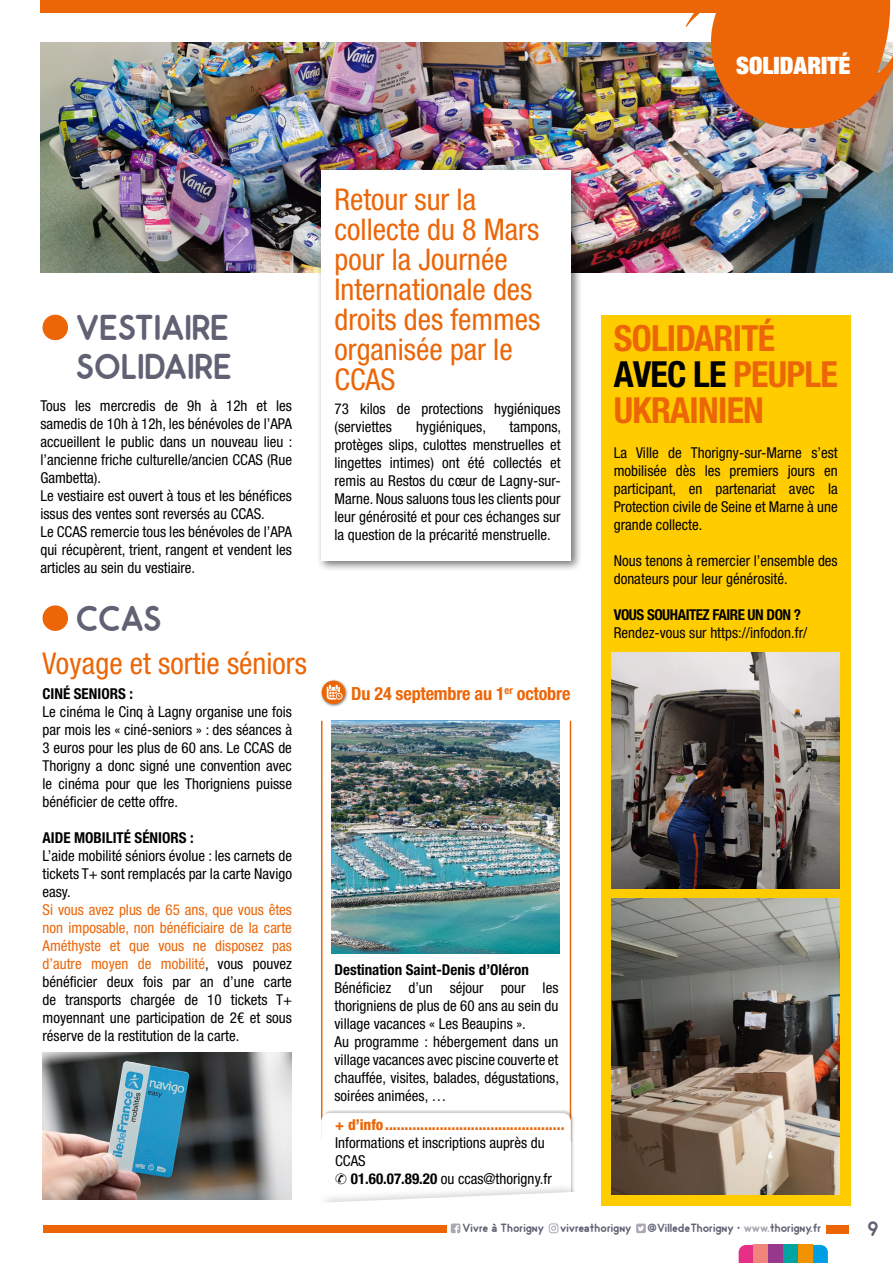
<style>
.page{position:relative;width:893px;height:1263px;background:#fff}
.page>*{position:absolute;margin:0;border:0;box-sizing:border-box;transform-origin:0 0}
.t1{font:700 condensed 36px/36px "Helvetica Neue LT Std";letter-spacing:-.02em;color:#ec6608}
.t2{font:700 36px/39px "Odin";color:#606274}
.t3{font:condensed 30px/30px "Helvetica Neue LT Std";color:#ec6608}
.t4{font:900 condensed 24px "Helvetica Neue LT Std";color:#fff}
.t5{font:700 21px "Odin";color:#606274}
.t6{font:700 condensed 18.15px "Helvetica Neue LT Std";letter-spacing:-.01em;color:#ec6608}
.t7{font:condensed 15px/18px "Helvetica Neue LT Std";color:#000}
.t8{font:700 condensed 15px "Helvetica Neue LT Std";color:#000}
.t9{font:800 condensed 15px "Helvetica Neue LT Std";color:#ec6608}
.t10{font:700 condensed 15px "Helvetica Neue LT Std";letter-spacing:-.03em;color:#000}
.t11{font:700 12px "Odin";color:#606274}
.s1{color:#ec6608}
.s2{color:#000}
.s3{font-weight:700}
.s4{color:#aca8b3}
</style>
<div class="page">
<img style="left:40px;top:43px;width:853px;height:229px">
<div style="left:40px;top:0;width:798px;height:12px;background:#ec6608"></div>
<img style="left:662px;top:0;width:231px;height:135px">
<svg style="left:739px;top:1245px;width:14px;height:18px"></svg>
<div style="left:753px;top:1245px;width:15px;height:18px;background:#f0867b"></div>
<div style="left:768px;top:1245px;width:15px;height:18px;background:#97388d"></div>
<div style="left:783px;top:1245px;width:15px;height:18px;background:#00a5a3"></div>
<div style="left:798px;top:1245px;width:15px;height:18px;background:#f39200"></div>
<svg style="left:813px;top:1245px;width:15px;height:18px"></svg>
<div style="left:43px;top:315px;width:25px;height:25px;background:#ec6608;border-radius:50%"></div>
<div style="left:43px;top:605px;width:25px;height:26px;background:#ec6608;border-radius:50%"></div>
<div style="left:316px;top:165px;width:266px;height:407px;background:#000;opacity:.55"></div>
<div style="left:322px;top:171px;width:249px;height:390px;background:#fff"></div>
<img style="left:43px;top:1052px;width:249px;height:148px">
<div style="left:320px;top:679px;width:28px;height:28px;background:#000;opacity:.5"></div>
<svg style="left:322px;top:681px;width:23px;height:23px"></svg>
<svg style="left:327px;top:685px;width:16px;height:14px"></svg>
<hr style="left:321px;top:721px;width:1px;height:420px;background:#ec6608">
<hr style="left:570px;top:721px;width:1px;height:420px;background:#ec6608">
<div style="left:321px;top:1110px;width:254px;height:106px;background:#000;opacity:.2"></div>
<div style="left:321px;top:1113px;width:250px;height:102px;background:#fff;border-radius:9px"></div>
<div style="left:318px;top:1182px;width:265px;height:33px;background:#000;opacity:.2"></div>
<div style="left:601px;top:315px;width:249px;height:890px;background:#fc0"></div>
<img style="left:612px;top:652px;width:228px;height:236px">
<img style="left:612px;top:899px;width:228px;height:296px">
<svg style="left:636px;top:1223px;width:10px;height:10px"></svg>
<svg style="left:318px;top:1191px;width:265px;height:42px"></svg>
<div style="left:826px;top:1225px;width:23px;height:8px;background:#ec6608"></div>
<div style="left:43px;top:1225px;width:403px;height:8px;background:#ec6608"></div>
<img style="left:332px;top:721px;width:228px;height:232px">
<svg style="left:336px;top:1182px;width:10px;height:2px"></svg>
<h3 class="t4" style="left:736px;top:50px;width:116px">SOLIDARITÉ</h3>
<h1 class="t2" style="left:76px;top:308px;width:158px">VESTIAIRE<br>SOLIDAIRE</h1>
<p class="t7" style="left:40px;top:396px;width:254px">Tous les mercredis de 9h à 12h et les samedis de 10h à 12h, les bénévoles de l’APA accueillent le public dans un nouveau lieu : l’ancienne friche culturelle/ancien CCAS (Rue Gambetta).<br>Le vestiaire est ouvert à tous et les bénéfices issus des ventes sont reversés au CCAS.<br>Le CCAS remercie tous les bénévoles de l’APA qui récupèrent, trient, rangent et vendent les articles au sein du vestiaire.</p>
<h1 class="t2" style="left:76px;top:599px;width:87px">CCAS</h1>
<h2 class="t3" style="left:43px;top:648px;width:266px">Voyage et sortie séniors</h2>
<p class="t8" style="left:43px;top:685px;width:92px">CINÉ SENIORS :</p>
<p class="t7" style="left:43px;top:703px;width:251px;text-align:justify">Le cinéma le Cinq à Lagny organise une fois par mois les « ciné-seniors » : des séances à 3 euros pour les plus de 60 ans. Le CCAS de Thorigny a donc signé une convention avec le cinéma pour que les Thorigniens puisse bénéficier de cette offre.</p>
<p class="t8" style="left:43px;top:829px;width:153px">AIDE MOBILITÉ SÉNIORS :</p>
<p class="t7" style="left:43px;top:847px;width:251px;text-align:justify">L’aide mobilité séniors évolue : les carnets de tickets T+ sont remplacés par la carte Navigo easy.</p>
<p class="t7" style="left:43px;top:901px;width:251px;text-align:justify"><span class="s1">Si vous avez plus de 65 ans, que vous êtes non imposable, non bénéficiaire de la carte Améthyste et que vous ne disposez pas d’autre moyen de mobilité</span>, vous pouvez bénéficier deux fois par an d’une carte de transports chargée de 10 tickets T+ moyennant une participation de 2€ et sous réserve de la restitution de la carte.</p>
<h2 class="t3" style="left:334px;top:184px;width:207px">Retour sur la collecte du 8 Mars pour la Journée<br>Internationale des droits des femmes organisée par le<br>CCAS</h2>
<p class="t7" style="left:334px;top:399px;width:228px">73 kilos de protections hygiéniques (serviettes</p>
<p class="t7" style="left:416px;top:417px;width:71px">hygiéniques,</p>
<p class="t7" style="left:334px;top:417px;width:228px;text-align:justify;text-indent:175px">tampons, protèges slips, culottes menstruelles et lingettes intimes) ont été collectés et remis au Restos du cœur de Lagny-sur-Marne. Nous saluons tous les clients pour leur générosité et pour ces échanges sur la question de la précarité menstruelle.</p>
<p class="t6" style="left:351px;top:682px;width:221px">Du 24 septembre au 1<sup>er</sup> octobre</p>
<h1 class="t1" style="left:614px;top:320px;width:225px">SOLIDARITÉ<br><span class="s2">AVEC LE</span> PEUPLE<br>UKRAINIEN</h1>
<p class="t7" style="left:614px;top:443px;width:225px;text-align:justify">La Ville de Thorigny-sur-Marne s’est mobilisée dès les premiers jours en participant, en partenariat avec la Protection civile de Seine et Marne à une grande collecte.</p>
<p class="t7" style="left:614px;top:551px;width:225px">Nous tenons à remercier l’ensemble des donateurs pour leur générosité.</p>
<p class="t10" style="left:614px;top:605px;width:189px">VOUS SOUHAITEZ FAIRE UN DON ?</p>
<p class="t7" style="left:614px;top:623px;width:195px">Rendez-vous sur https://infodon.fr/</p>
<p class="t8" style="left:334px;top:960px;width:196px">Destination Saint-Denis d’Oléron</p>
<p class="t7" style="left:334px;top:978px;width:226px">Bénéficiez d’un séjour pour les thorigniens de plus de 60 ans au sein du village vacances « Les Beaupins ».<br>Au programme : hébergement dans un village vacances avec piscine couverte et chauffée, visites, balades, dégustations, soirées animées, …</p>
<p class="t9" style="left:335px;top:1115px;width:231px">+ d’info..............................................</p>
<p class="t7" style="left:335px;top:1133px;width:211px">Informations et inscriptions auprès du<br>CCAS</p>
<p class="t7" style="left:351px;top:1169px;width:202px"><span class="s3">01.60.07.89.20</span> ou ccas@thorigny.fr</p>
<p class="t11" style="left:463px;top:1221px;width:83px">Vivre à Thorigny</p>
<p class="t11" style="left:560px;top:1221px;width:73px">vivreathorigny</p>
<p class="t11" style="left:648px;top:1221px;width:175px">@VilledeThorigny • <span class="s4">www.</span>thorigny.fr</p>
<h3 class="t5" style="left:867px;top:1217px;width:13px">9</h3>
</div>
